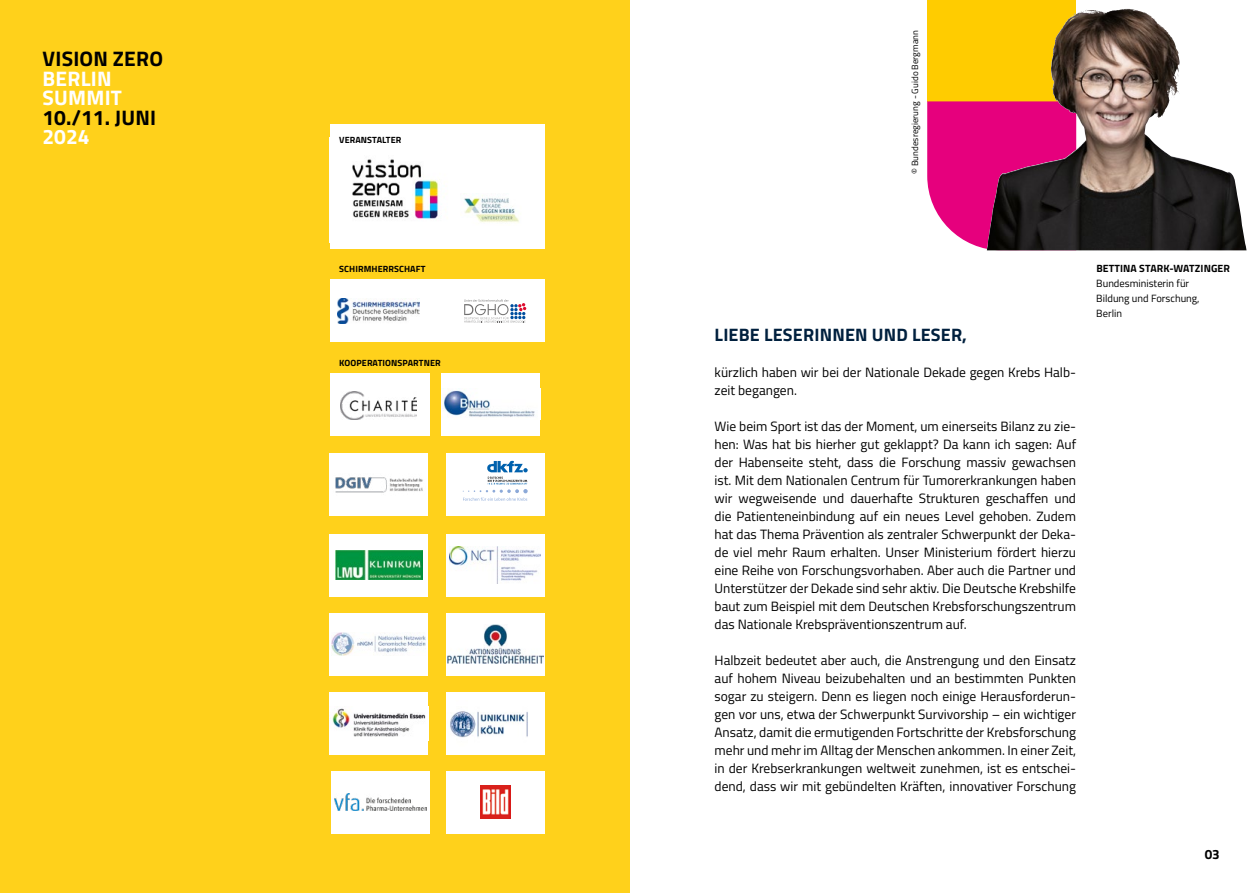
<style>
.page{position:relative;width:1259px;height:893px;background:#fff}
.page>*{position:absolute;margin:0;border:0;box-sizing:border-box;transform-origin:0 0}
.t1{font:700 21px "Titillium Web";letter-spacing:.01em;color:#000}
.t2{font:700 21px/19.5px "Titillium Web";letter-spacing:.01em;color:#fff}
.t3{font:700 18px "Titillium Web";letter-spacing:.01em;color:#00203e}
.t4{font:13.5px/18px "Titillium Web";color:#000;text-align:justify}
.t5{font:700 13.5px "Titillium Web";color:#000}
.t6{font:10.5px/15px "Titillium Web";color:#000}
.t7{font:700 10.5px "Titillium Web";letter-spacing:.01em;color:#000}
.t8{font:700 9px "Titillium Web";letter-spacing:.01em;color:#000}
.t9{font:9px "Titillium Web";color:#000}
</style>
<div class="page">
<div style="left:0;top:0;width:629px;height:893px;background:#ffd11b"></div>
<div style="left:330px;top:373px;width:99px;height:63px;background:#fff"></div>
<img style="left:341px;top:391px;width:76px;height:28px">
<div style="left:330px;top:125px;width:214px;height:124px;background:#fff"></div>
<img style="left:352px;top:159px;width:87px;height:60px">
<div style="left:330px;top:279px;width:214px;height:63px;background:#fff"></div>
<img style="left:338px;top:299px;width:82px;height:24px">
<div style="left:442px;top:373px;width:98px;height:62px;background:#fff"></div>
<img style="left:443px;top:390px;width:92px;height:27px">
<div style="left:330px;top:453px;width:98px;height:63px;background:#fff"></div>
<img style="left:335px;top:477px;width:88px;height:16px">
<div style="left:446px;top:453px;width:98px;height:63px;background:#fff"></div>
<svg style="left:463px;top:461px;width:65px;height:40px"></svg>
<img style="left:464px;top:193px;width:55px;height:30px">
<svg style="left:464px;top:299px;width:62px;height:24px"></svg>
<div style="left:330px;top:534px;width:98px;height:62px;background:#fff"></div>
<img style="left:335px;top:550px;width:87px;height:30px">
<div style="left:446px;top:534px;width:98px;height:62px;background:#fff"></div>
<img style="left:449px;top:547px;width:92px;height:36px">
<div style="left:330px;top:613px;width:98px;height:63px;background:#fff"></div>
<img style="left:332px;top:633px;width:94px;height:23px">
<div style="left:446px;top:613px;width:98px;height:63px;background:#fff"></div>
<img style="left:447px;top:625px;width:96px;height:39px">
<div style="left:330px;top:692px;width:98px;height:63px;background:#fff"></div>
<img style="left:332px;top:708px;width:94px;height:29px">
<div style="left:446px;top:692px;width:98px;height:63px;background:#fff"></div>
<img style="left:450px;top:711px;width:78px;height:27px">
<div style="left:331px;top:771px;width:98px;height:62px;background:#fff"></div>
<img style="left:335px;top:794px;width:91px;height:16px">
<div style="left:446px;top:771px;width:98px;height:62px;background:#fff"></div>
<img style="left:480px;top:785px;width:30px;height:34px">
<div style="left:927px;top:0;width:149px;height:101px;background:#fc0"></div>
<svg style="left:927px;top:101px;width:59px;height:148px;background:#e9218d"></svg>
<svg style="left:986px;top:9px;width:260px;height:241px"></svg>
<img style="left:1070px;top:10px;width:49px;height:8px">
<h1 class="t1" style="left:43px;top:43px;width:122px">VISION ZERO</h1>
<h1 class="t2" style="left:43px;top:68px;width:81px">BERLIN<br>SUMMIT</h1>
<h1 class="t1" style="left:43px;top:101px;width:115px">10./11. JUNI</h1>
<h1 class="t2" style="left:43px;top:126px;width:49px">2024</h1>
<p class="t8" style="left:339px;top:133px;width:64px">VERANSTALTER</p>
<p class="t8" style="left:339px;top:261px;width:88px">SCHIRMHERRSCHAFT</p>
<p class="t8" style="left:339px;top:356px;width:103px">KOOPERATIONSPARTNER</p>
<p class="t9" style="left:908px;top:174px;width:145px;rotate:-90deg">© Bundesregierung - Guido Bergmann</p>
<h2 class="t3" style="left:714px;top:321px;width:254px">LIEBE LESERINNEN UND LESER,</h2>
<p class="t4" style="left:714px;top:363px;width:363px">kürzlich haben wir bei der Nationale Dekade gegen Krebs Halb&shy;zeit begangen.</p>
<p class="t4" style="left:714px;top:417px;width:363px">Wie beim Sport ist das der Moment, um einerseits Bilanz zu zie&shy;hen: Was hat bis hierher gut geklappt? Da kann ich sagen: Auf der Habenseite steht, dass die Forschung massiv gewachsen ist. Mit dem Nationalen Centrum für Tumorerkrankungen haben wir wegweisende und dauerhafte Strukturen geschaffen und die Patienteneinbindung auf ein neues Level gehoben. Zudem hat das Thema Prävention als zentraler Schwerpunkt der Deka&shy;de viel mehr Raum erhalten. Unser Ministerium fördert hierzu eine Reihe von Forschungsvorhaben. Aber auch die Partner und Unterstützer der Dekade sind sehr aktiv. Die Deutsche Krebshilfe baut zum Beispiel mit dem Deutschen Krebsforschungszentrum das Nationale Krebspräventionszentrum auf.</p>
<p class="t4" style="left:714px;top:651px;width:363px">Halbzeit bedeutet aber auch, die Anstrengung und den Einsatz auf hohem Niveau beizubehalten und an bestimmten Punkten sogar zu steigern. Denn es liegen noch einige Herausforderun&shy;gen vor uns, etwa der Schwerpunkt Survivorship – ein wichtiger Ansatz, damit die ermutigenden Fortschritte der Krebsforschung mehr und mehr im Alltag der Menschen ankommen. In einer Zeit, in der Krebserkrankungen weltweit zunehmen, ist es entschei&shy;dend, dass wir mit gebündelten Kräften, innovativer Forschung</p>
<p class="t7" style="left:1096px;top:261px;width:135px">BETTINA STARK-WATZINGER</p>
<p class="t6" style="left:1096px;top:276px;width:105px">Bundesministerin für<br>Bildung und Forschung,<br>Berlin</p>
<p class="t5" style="left:1204px;top:844px;width:17px">03</p>
</div>
